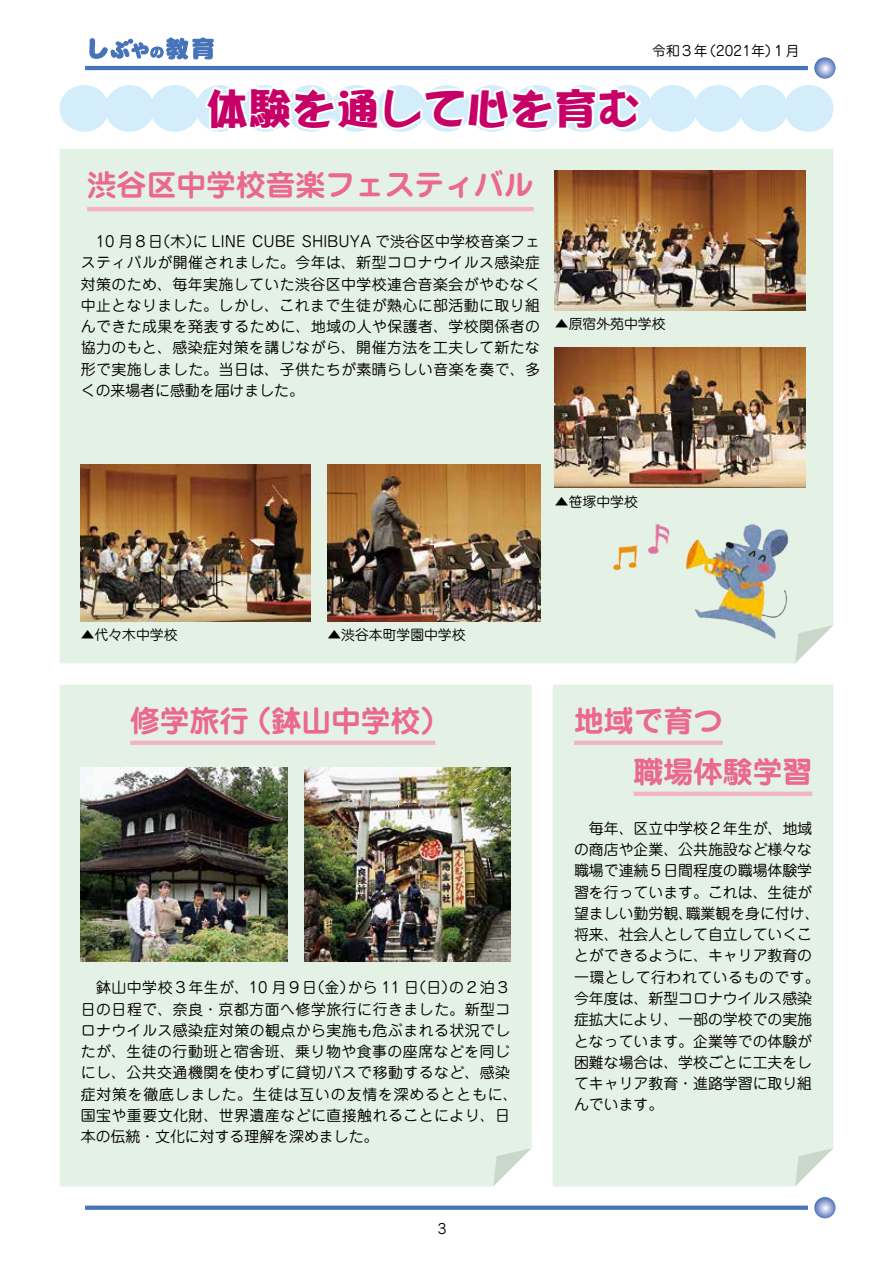
<style>
.page{position:relative;width:893px;height:1263px;background:#fff}
.page>*{position:absolute;margin:0;border:0;box-sizing:border-box;transform-origin:0 0}
.t1{font:42.45px "DFPOP1 Std W12";letter-spacing:.025em;color:#c70067}
.t2{font:700 29.7px/51px "Jun 501 Pro";color:#eb688e}
.t3{font:14.85px/21.3px "Jun 201 Pro";letter-spacing:.03em;color:#000;text-align:justify}
.t4{font:14.85px/21.3px "Jun 201 Pro";color:#000}
.t5{font:13.8px "Jun 201 Pro";color:#000}
</style>
<div class="page">
<div style="left:85px;top:1205px;width:723px;height:5px;background:#4774b9"></div>
<svg style="left:814px;top:1197px;width:22px;height:21px"></svg>
<hr style="left:85px;top:66px;width:723px;height:4px;background:#4774b9">
<svg style="left:814px;top:57px;width:22px;height:22px"></svg>
<div style="left:648px;top:85px;width:50px;height:47px;background:#d3edfb;border-radius:50%"></div>
<div style="left:739px;top:85px;width:49px;height:47px;background:#d3edfb;border-radius:50%"></div>
<div style="left:60px;top:85px;width:49px;height:47px;background:#d3edfb;border-radius:50%"></div>
<div style="left:693px;top:85px;width:50px;height:47px;background:#d3edfb;border-radius:50%"></div>
<div style="left:603px;top:85px;width:49px;height:47px;background:#d3edfb;border-radius:50%"></div>
<div style="left:784px;top:85px;width:49px;height:47px;background:#d3edfb;border-radius:50%"></div>
<svg style="left:89px;top:38px;width:556px;height:94px"></svg>
<div style="left:60px;top:149px;width:773px;height:514px;background:#e4f1e5"></div>
<div style="left:553px;top:685px;width:280px;height:501px;background:#e4f1e5"></div>
<hr style="left:87px;top:207px;width:447px;height:4px;background:#f4b3c2">
<hr style="left:574px;top:741px;width:149px;height:4px;background:#f4b3c2">
<hr style="left:634px;top:792px;width:178px;height:4px;background:#f4b3c2">
<img style="left:327px;top:465px;width:213px;height:157px">
<img style="left:555px;top:170px;width:251px;height:140px">
<img style="left:555px;top:348px;width:251px;height:140px">
<img style="left:81px;top:465px;width:229px;height:157px">
<svg style="left:795px;top:1148px;width:38px;height:38px"></svg>
<svg style="left:795px;top:625px;width:38px;height:38px"></svg>
<div style="left:60px;top:685px;width:471px;height:501px;background:#e4f1e5"></div>
<hr style="left:130px;top:741px;width:305px;height:4px;background:#f4b3c2">
<svg style="left:493px;top:1148px;width:38px;height:38px"></svg>
<img style="left:81px;top:768px;width:206px;height:193px">
<img style="left:680px;top:525px;width:111px;height:114px">
<img style="left:611px;top:546px;width:30px;height:24px">
<img style="left:646px;top:525px;width:25px;height:28px">
<img style="left:304px;top:767px;width:206px;height:194px">
<h1 class="t1" style="left:206px;top:86px;width:436px">体験を通して心を育む</h1>
<p class="t5" style="left:652px;top:40px;width:149px">令和３年（2021年）１月</p>
<h2 class="t2" style="left:87px;top:157px;width:448px">渋谷区中学校音楽フェスティバル</h2>
<p class="t3" style="left:81px;top:229px;width:461px">　10 月８日（木）に LINE CUBE SHIBUYA で渋谷区中学校音楽フェスティバルが開催されました。今年は、新型コロナウイルス感染症対策のため、毎年実施していた渋谷区中学校連合音楽会がやむなく中止となりました。しかし、これまで生徒が熱心に部活動に取り組んできた成果を発表するために、地域の人や保護者、学校関係者の協力のもと、感染症対策を講じながら、開催方法を工夫して新たな形で実施しました。当日は、子供たちが素晴らしい音楽を奏で、多くの来場者に感動を届けました。</p>
<p class="t5" style="left:555px;top:313px;width:112px">▲原宿外苑中学校</p>
<p class="t5" style="left:555px;top:490px;width:84px">▲笹塚中学校</p>
<p class="t5" style="left:81px;top:624px;width:98px">▲代々木中学校</p>
<p class="t5" style="left:327px;top:624px;width:140px">▲渋谷本町学園中学校</p>
<h2 class="t2" style="left:130px;top:692px;width:321px">修学旅行（鉢山中学校）</h2>
<p class="t3" style="left:81px;top:975px;width:438px;text-align:left">　鉢山中学校３年生が、10 月９日（金）から 11 日（日）の２泊３日の日程で、奈良・京都方面へ修学旅行に行きました。新型コロナウイルス感染症対策の観点から実施も危ぶまれる状況でしたが、生徒の行動班と宿舎班、乗り物や食事の座席などを同じにし、公共交通機関を使わずに貸切バスで移動するなど、感染症対策を徹底しました。生徒は互いの友情を深めるとともに、国宝や重要文化財、世界遺産などに直接触れることにより、日本の伝統・文化に対する理解を深めました。</p>
<p class="t5" style="left:438px;top:1218px;width:10px">3</p>
<h2 class="t2" style="left:574px;top:692px;width:240px">地域で育つ<br>　　職場体験学習</h2>
<p class="t4" style="left:574px;top:816px;width:247px">　毎年、区立中学校２年生が、地域の商店や企業、公共施設など様々な職場で連続５日間程度の職場体験学習を行っています。これは、生徒が望ましい勤労観、職業観を身に付け、将来、社会人として自立していくことができるように、キャリア教育の一環として行われているものです。今年度は、新型コロナウイルス感染症拡大により、一部の学校での実施となっています。企業等での体験が困難な場合は、学校ごとに工夫をしてキャリア教育・進路学習に取り組んでいます。</p>
</div>
